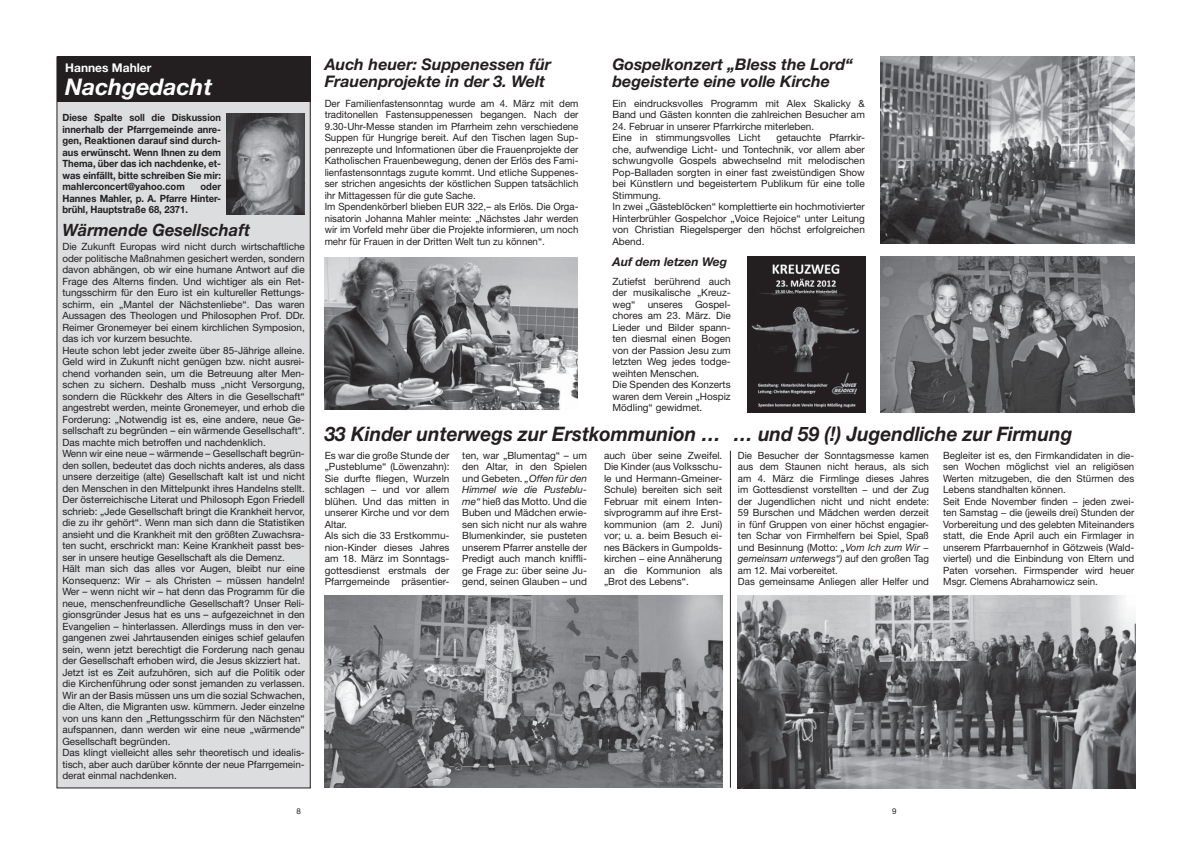
<style>
.page{position:relative;width:1191px;height:842px;background:#fff}
.page>*{position:absolute;margin:0;border:0;box-sizing:border-box;transform-origin:0 0}
.t1{font:italic 700 23px "Helvetica Neue";color:#fff}
.t2{font:italic 700 20px "Helvetica Neue";color:#231f20;scale:.95 1}
.t3{font:italic 700 17px "Helvetica Neue";color:#231f20}
.t4{font:italic 700 16px/17px "Helvetica Neue";color:#231f20}
.t5{font:italic 700 12px "Helvetica Neue";color:#231f20}
.t6{font:700 12px "Helvetica Neue";color:#fff}
.t7{font:10px/11.5px "Helvetica Neue";color:#231f20}
.t8{font:700 10px/11.5px "Helvetica Neue";color:#231f20;text-align:justify;scale:.94 1}
.t9{font:8px "Helvetica Neue";color:#231f20}
.s1{font-style:italic}
</style>
<div class="page">
<div style="left:57px;top:57px;width:253px;height:731px;background:#dcddde"></div>
<div style="left:57px;top:57px;width:253px;height:45px;background:#231f20"></div>
<img style="left:227px;top:113px;width:78px;height:101px">
<img style="left:738px;top:595px;width:397px;height:193px">
<img style="left:325px;top:595px;width:397px;height:193px">
<img style="left:880px;top:57px;width:254px;height:187px">
<img style="left:880px;top:257px;width:254px;height:155px">
<img style="left:325px;top:258px;width:252px;height:152px">
<img style="left:748px;top:257px;width:117px;height:155px">
<hr style="left:730px;top:451px;width:1px;height:337px;background:#231f20">
<p class="t6" style="left:65px;top:63px;width:88px">Hannes Mahler</p>
<h1 class="t1" style="left:65px;top:78px;width:148px">Nachgedacht</h1>
<p class="t8" style="left:62px;top:113px;width:170px">Diese Spalte soll die Diskussion innerhalb der Pfarrgemeinde anre&shy;gen, Reaktionen darauf sind durch&shy;aus erwünscht. Wenn Ihnen zu dem Thema, über das ich nachdenke, et&shy;was einfällt, bitte schreiben Sie mir: mahlerconcert@yahoo.com</p>
<p class="t8" style="left:62px;top:182px;width:170px;text-indent:138px">oder Hannes Mahler, p. A. Pfarre Hinter&shy;brühl, Hauptstraße 68, 2371.</p>
<h3 class="t3" style="left:62px;top:224px;width:189px">Wärmende Gesellschaft</h3>
<p class="t7" style="left:62px;top:242px;width:244px">Die Zukunft Europas wird nicht durch wirtschaftliche oder politische Maßnahmen gesichert werden, sondern davon abhängen, ob wir eine humane Antwort auf die Frage des Alterns finden. Und wichtiger als ein Ret&shy;tungsschirm für den Euro ist ein kultureller Rettungs&shy;schirm, ein „Mantel der Nächstenliebe“. Das waren Aussagen des Theologen und Philosophen Prof. DDr.<br>Reimer Gronemeyer bei einem kirchlichen Symposion, das ich vor kurzem besuchte.<br>Heute schon lebt jeder zweite über 85-Jährige alleine.<br>Geld wird in Zukunft nicht genügen bzw. nicht ausrei&shy;chend vorhanden sein, um die Betreuung alter Men&shy;schen zu sichern. Deshalb muss „nicht Versorgung, sondern die Rückkehr des Alters in die Gesellschaft“ angestrebt werden, meinte Gronemeyer, und erhob die Forderung: „Notwendig ist es, eine andere, neue Ge&shy;sellschaft zu begründen – ein wärmende Gesellschaft“.<br>Das machte mich betroffen und nachdenklich.<br>Wenn wir eine neue – wärmende – Gesellschaft begrün&shy;den sollen, bedeutet das doch nichts anderes, als dass unsere derzeitige (alte) Gesellschaft kalt ist und nicht den Menschen in den Mittelpunkt ihres Handelns stellt.<br>Der österreichische Literat und Philosoph Egon Friedell schrieb: „Jede Gesellschaft bringt die Krankheit hervor, die zu ihr gehört“. Wenn man sich dann die Statistiken ansieht und die Krankheit mit den größten Zuwachsra&shy;ten sucht, erschrickt man: Keine Krankheit passt bes&shy;ser in unsere heutige Gesellschaft als die Demenz.<br>Hält man sich das alles vor Augen, bleibt nur eine Konsequenz: Wir – als Christen – müssen handeln!<br>Wer – wenn nicht wir – hat denn das Programm für die neue, menschenfreundliche Gesellschaft? Unser Reli&shy;gionsgründer Jesus hat es uns – aufgezeichnet in den Evangelien – hinterlassen. Allerdings muss in den ver&shy;gangenen zwei Jahrtausenden einiges schief gelaufen sein, wenn jetzt berechtigt die Forderung nach genau der Gesellschaft erhoben wird, die Jesus skizziert hat.<br>Jetzt ist es Zeit aufzuhören, sich auf die Politik oder die Kirchenführung oder sonst jemanden zu verlassen.<br>Wir an der Basis müssen uns um die sozial Schwachen, die Alten, die Migranten usw. kümmern. Jeder einzelne von uns kann den „Rettungsschirm für den Nächsten“ aufspannen, dann werden wir eine neue „wärmende“ Gesellschaft begründen.<br>Das klingt vielleicht alles sehr theoretisch und idealis&shy;tisch, aber auch darüber könnte der neue Pfarrgemein&shy;derat einmal nachdenken.</p>
<h3 class="t4" style="left:325px;top:57px;width:228px">Auch heuer: Suppenessen für<br>Frauenprojekte in der 3. Welt</h3>
<p class="t7" style="left:325px;top:99px;width:255px">Der Familienfastensonntag wurde am 4. März mit dem tra di tonellen Fastensuppenessen begangen. Nach der 9.30-Uhr-Messe standen im Pfarrheim zehn verschiedene Suppen für Hungrige bereit. Auf den Tischen lagen Sup&shy;penrezepte und Informationen über die Frauenprojekte der Katholischen Frauenbewegung, denen der Erlös des Fami&shy;lienfastensonntags zugute kommt. Und etliche Suppenes&shy;ser strichen angesichts der köstlichen Suppen tatsächlich ihr Mittagessen für die gute Sache.<br>Im Spendenkörberl blieben EUR 322,– als Erlös. Die Orga&shy;nisatorin Johanna Mahler meinte: „Nächstes Jahr werden wir im Vorfeld mehr über die Projekte informieren, um noch mehr für Frauen in der Dritten Welt tun zu können“.</p>
<h3 class="t4" style="left:612px;top:57px;width:242px">Gospelkonzert „Bless the Lord“ begeisterte eine volle Kirche</h3>
<p class="t7" style="left:612px;top:99px;width:254px">Ein eindrucksvolles Programm mit Alex Skalicky &amp;<br>Band und Gästen konnten die zahlreichen Besucher am</p>
<p class="t7" style="left:612px;top:122px;width:203px">24. Februar in unserer Pfarrkirche miterleben.<br>Eine in stimmungsvolles Licht</p>
<p class="t7" style="left:612px;top:133px;width:254px;text-indent:164px">getauchte Pfarrkir&shy;che, aufwendige Licht- und Tontechnik, vor allem aber schwungvolle Gospels abwechselnd mit melodischen Pop-Balladen sorgten in einer fast zweistündigen Show bei Künstlern und begeistertem Publikum für eine tolle Stimmung.<br>In zwei „Gästeblöcken“ komplettierte ein hochmotivierter Hinterbrühler Gospelchor „Voice Rejoice“ unter Leitung von Christian Riegelsperger den höchst erfolgreichen Abend.</p>
<p class="t5" style="left:612px;top:257px;width:116px">Auf dem letzen Weg</p>
<p class="t7" style="left:612px;top:276px;width:120px">Zutiefst berührend auch der musikalische „Kreuz&shy;weg“ unseres Gospel&shy;chores am 23. März. Die<br>Lieder und Bilder spann&shy;ten diesmal einen Bogen von der Passion Jesu zum letzten Weg jedes todge&shy;weihten Menschen.<br>Die Spenden des Konzerts waren dem Verein „Hospiz<br>Mödling“ gewidmet.</p>
<h2 class="t2" style="left:325px;top:427px;width:418px">33 Kinder unterwegs zur Erstkommunion …</h2>
<p class="t7" style="left:325px;top:450px;width:126px">Es war die große Stunde der „Pusteblume“ (Löwenzahn):<br>Sie durfte fliegen, Wurzeln schlagen − und vor allem blühen. Und das mitten in unserer Kirche und vor dem<br>Altar.<br>Als sich die 33 Erstkommu&shy;nion-Kinder dieses Jahres am 18. März im Sonntags&shy;gottesdienst erstmals der<br>Pfarrgemeinde präsentier-</p>
<p class="t7" style="left:462px;top:450px;width:126px;text-align:justify">ten, war „Blumentag“ – um den Altar, in den Spielen und Gebeten. <span class="s1">„Offen für den Himmel wie die Pusteblu&shy;me“</span> hieß das Motto. Und die Buben und Mädchen erwie&shy;sen sich nicht nur als wahre Blumenkinder, sie pusteten unserem Pfarrer anstelle der Predigt auch manch kniffli&shy;ge Frage zu: über seine Ju&shy;gend, seinen Glauben – und</p>
<p class="t7" style="left:604px;top:450px;width:120px;text-align:justify">auch über seine Zweifel.<br>Die Kinder (aus Volksschu&shy;le und Hermann-Gmeiner-Schule) bereiten sich seit Februar mit einem Inten&shy;sivprogramm auf ihre Erst&shy;kommunion (am 2. Juni) vor; u. a. beim Besuch ei&shy;nes Bäckers in Gumpolds&shy;kirchen − eine Annäherung an die Kommunion als „Brot des Lebens“.</p>
<h2 class="t2" style="left:733px;top:427px;width:358px">… und 59 (!) Jugendliche zur Firmung</h2>
<p class="t7" style="left:738px;top:450px;width:192px">Die Besucher der Sonntagsmesse kamen aus dem Staunen nicht heraus, als sich am 4. März die Firmlinge dieses Jahres im Gottesdienst vorstellten − und der Zug der Jugendlichen nicht und nicht endete:<br>59 Burschen und Mädchen werden derzeit in fünf Gruppen von einer höchst engagier&shy;ten Schar von Firmhelfern bei Spiel, Spaß und Besinnung (Motto: <span class="s1">„Vom Ich zum Wir − gemeinsam unterwegs“)</span> auf den großen Tag am 12. Mai vorbereitet.<br>Das gemeinsame Anliegen aller Helfer und</p>
<p class="t7" style="left:943px;top:450px;width:193px">Begleiter ist es, den Firmkandidaten in die&shy;sen Wochen möglichst viel an religiösen Werten mitzugeben, die den Stürmen des Lebens standhalten können.<br>Seit Ende November finden − jeden zwei&shy;ten Samstag − die (jeweils drei) Stunden der Vorbereitung und des gelebten Miteinanders statt, die Ende April auch ein Firmlager in unserem Pfarrbauernhof in Götzweis (Wald&shy;viertel) und die Einbindung von Eltern und Paten vorsehen. Firmspender wird heuer Msgr. Clemens Abrahamowicz sein.</p>
<p class="t9" style="left:296px;top:808px;width:6px">8</p>
<p class="t9" style="left:892px;top:808px;width:6px">9</p>
</div>
